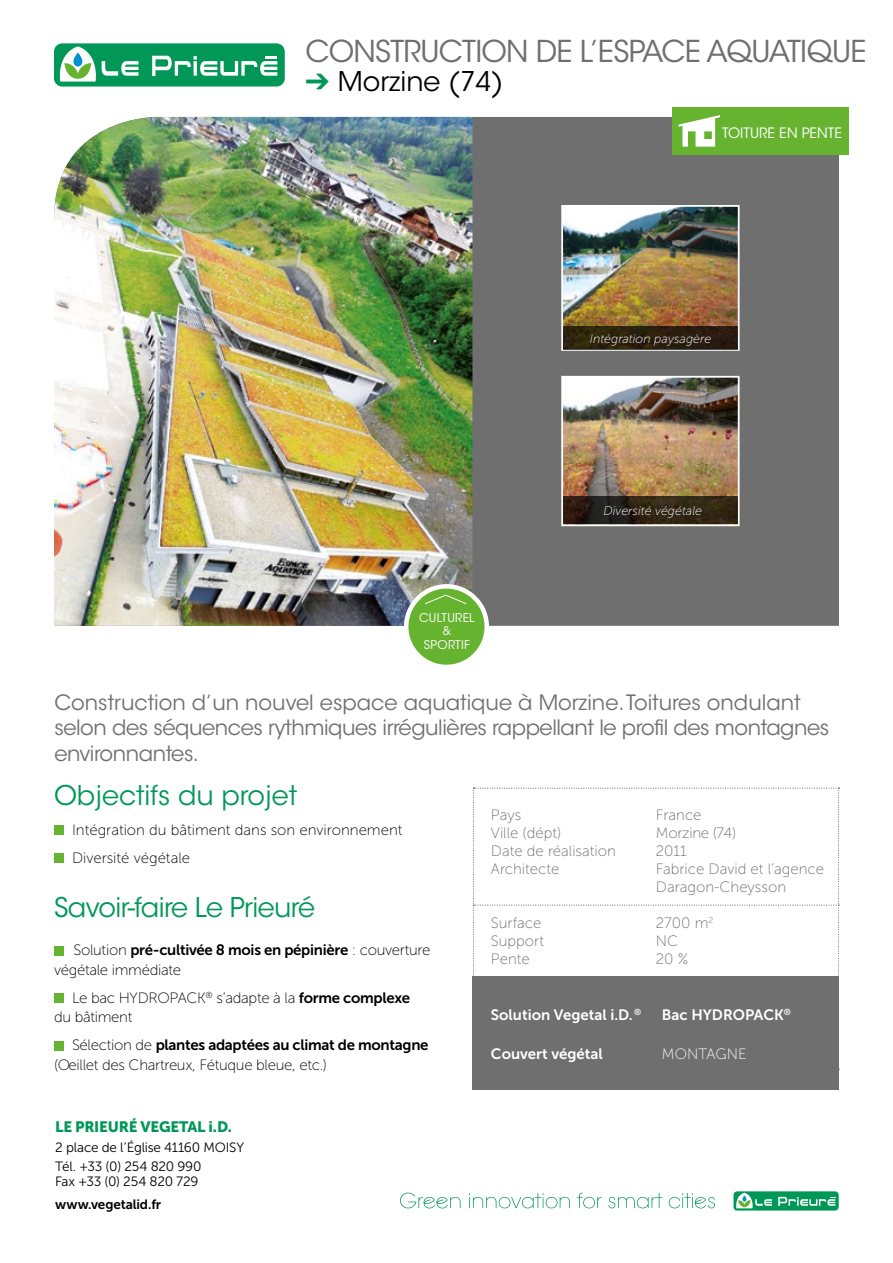
<style>
.page{position:relative;width:893px;height:1263px;background:#fff}
.page>*{position:absolute;margin:0;border:0;box-sizing:border-box;transform-origin:0 0}
.t1{font:30px "ITC Avant Garde Std";letter-spacing:-.025em;color:#706f6f}
.t2{font:27px "ITC Avant Garde Std";letter-spacing:-.02em;color:#009757}
.t3{font:27px "ITC Avant Garde Std";color:#009757}
.t4{font:27px "ITC Avant Garde Std";color:#000}
.t5{font:21px/25.2px "ITC Avant Garde Std";letter-spacing:-.02em;color:#706f6f}
.t6{font:15px/18px "Museo Sans 100";color:#706f6f}
.t7{font:15px/28px "Museo Sans 100";letter-spacing:-.02em;color:#000}
.t8{font:15px "Museo Sans 700";letter-spacing:-.02em;color:#000}
.t9{font:15px/28px "Museo Sans 100";color:#000}
.t10{font:15px "Museo Sans 700";color:#fff}
.t11{font:15px "Museo Sans 900";letter-spacing:-.015em;color:#009757}
.t12{font:15px "Museo Sans 100";letter-spacing:-.02em;color:#706f6f}
.t13{font:15px "Museo Sans 100";color:#fff}
.t14{font:14.25px "ITC Avant Garde Std";color:#fff}
.t15{font:13.5px/19.2px "Museo Sans 300";letter-spacing:-.01em;color:#000}
.t16{font:13.5px "Museo Sans 700";letter-spacing:-.01em;color:#000}
.t17{font:italic 12.45px "Museo Sans 100";color:#fff}
.t18{font:12px/13.5px "ITC Avant Garde Std";letter-spacing:.02em;color:#fff;text-align:center}
.s1{color:#009757}
.s2{font-family:"Museo Sans 100"}
.s3{font-family:"Museo Sans 700"}
</style>
<div class="page">
<div style="left:473px;top:976px;width:366px;height:114px;background:#706f6f"></div>
<div style="left:472px;top:117px;width:367px;height:509px;background:#706f6f"></div>
<img style="left:54px;top:117px;width:418px;height:509px">
<img style="left:564px;top:379px;width:173px;height:117px">
<div style="left:561px;top:376px;width:179px;height:150px;border:2px solid #fff"></div>
<img style="left:564px;top:208px;width:173px;height:118px">
<div style="left:561px;top:205px;width:179px;height:146px;border:2px solid #fff"></div>
<svg style="left:563px;top:496px;width:175px;height:28px;background:#2d2216"></svg>
<div style="left:563px;top:326px;width:175px;height:23px;background:linear-gradient(to right,#2f270b,#281910)"></div>
<div style="left:54px;top:825px;width:9px;height:10px;background:#65b32e"></div>
<div style="left:54px;top:853px;width:9px;height:10px;background:#65b32e"></div>
<div style="left:54px;top:946px;width:9px;height:9px;background:#65b32e"></div>
<div style="left:54px;top:993px;width:9px;height:10px;background:#65b32e"></div>
<div style="left:54px;top:1041px;width:9px;height:9px;background:#65b32e"></div>
<svg style="left:473px;top:788px;width:366px;height:188px"></svg>
<div style="left:406px;top:586px;width:81px;height:81px;background:#65b32e;border-radius:50%"></div>
<div style="left:404px;top:584px;width:85px;height:85px;border:4px solid #fff;border-radius:50%"></div>
<svg style="left:424px;top:594px;width:43px;height:10px"></svg>
<div style="left:672px;top:107px;width:177px;height:48px;background:#65b32e"></div>
<svg style="left:679px;top:115px;width:41px;height:32px"></svg>
<svg style="left:577px;top:1192px;width:25px;height:16px"></svg>
<svg style="left:608px;top:1193px;width:54px;height:15px"></svg>
<svg style="left:400px;top:1192px;width:170px;height:16px"></svg>
<svg style="left:669px;top:1193px;width:46px;height:15px"></svg>
<div style="left:733px;top:1191px;width:106px;height:19px;background:#009757;border-radius:4px"></div>
<svg style="left:736px;top:1193px;width:36px;height:15px"></svg>
<svg style="left:778px;top:1197px;width:57px;height:9px"></svg>
<div style="left:54px;top:43px;width:231px;height:44px;background:#009757;border-radius:8px"></div>
<svg style="left:59px;top:47px;width:218px;height:35px"></svg>
<h1 class="t1" style="left:305px;top:33px;width:563px">CONSTRUCTION DE L’ESPACE AQUATIQUE</h1>
<p class="t4" style="left:305px;top:65px;width:199px"><span class="s1">➔</span> Morzine (74)</p>
<p class="t18" style="left:419px;top:611px;width:57px">CULTUREL &amp;<br>SPORTIF</p>
<p class="t14" style="left:722px;top:124px;width:122px">TOITURE EN PENTE</p>
<p class="t17" style="left:590px;top:332px;width:123px">Intégration paysagère</p>
<p class="t17" style="left:603px;top:504px;width:100px">Diversité végétale</p>
<p class="t5" style="left:54px;top:690px;width:776px">Construction d’un nouvel espace aquatique à Morzine. Toitures ondulant selon des séquences rythmiques irrégulières rappellant le profil des montagnes environnantes.</p>
<p class="t3" style="left:54px;top:779px;width:245px">Objectifs du projet</p>
<p class="t9" style="left:72px;top:816px;width:332px">Intégration du bâtiment dans son environnement<br>Diversité végétale</p>
<p class="t2" style="left:54px;top:891px;width:262px">Savoir-faire Le Prieuré</p>
<p class="t8" style="left:73px;top:942px;width:358px"><span class="s2">Solution</span> pré-cultivée 8 mois en pépinière <span class="s2">: couverture</span></p>
<p class="t7" style="left:72px;top:956px;width:340px;text-indent:-18px">végétale immédiate<br>Le bac HYDROPACK<sup>®</sup> s’adapte à la <span class="s3">forme complexe</span></p>
<p class="t7" style="left:54px;top:1003px;width:80px">du bâtiment</p>
<p class="t8" style="left:72px;top:1037px;width:358px"><span class="s2">Sélection de</span> plantes adaptées au climat de montagne</p>
<p class="t7" style="left:54px;top:1051px;width:275px">(Oeillet des Chartreux, Fétuque bleue, etc.)</p>
<p class="t11" style="left:55px;top:1119px;width:178px">LE PRIEURÉ VEGETAL i.D.</p>
<p class="t15" style="left:55px;top:1137px;width:191px">2 place de l’Église 41160 MOISY<br>Tél. +33 (0) 254 820 990</p>
<p class="t15" style="left:55px;top:1172px;width:145px">Fax +33 (0) 254 820 729</p>
<p class="t16" style="left:55px;top:1197px;width:107px">www.vegetalid.fr</p>
<p class="t6" style="left:491px;top:806px;width:32px">Pays</p>
<p class="t6" style="left:656px;top:806px;width:47px">France</p>
<p class="t6" style="left:491px;top:824px;width:72px">Ville (dépt)</p>
<p class="t12" style="left:656px;top:824px;width:82px">Morzine (74)</p>
<p class="t6" style="left:491px;top:842px;width:126px">Date de réalisation</p>
<p class="t6" style="left:656px;top:842px;width:32px">2011</p>
<p class="t6" style="left:491px;top:860px;width:70px">Architecte</p>
<p class="t6" style="left:656px;top:860px;width:170px">Fabrice David et l’agence<br>Daragon-Cheysson</p>
<p class="t6" style="left:491px;top:914px;width:52px">Surface</p>
<p class="t6" style="left:656px;top:914px;width:59px">2700 m<sup>2</sup></p>
<p class="t6" style="left:491px;top:932px;width:55px">Support</p>
<p class="t6" style="left:656px;top:932px;width:24px">NC</p>
<p class="t6" style="left:491px;top:950px;width:40px">Pente</p>
<p class="t6" style="left:656px;top:950px;width:34px">20 %</p>
<p class="t10" style="left:491px;top:1007px;width:152px">Solution Vegetal i.D. <sup>®</sup></p>
<p class="t10" style="left:662px;top:1007px;width:131px">Bac HYDROPACK<sup>®</sup></p>
<p class="t10" style="left:491px;top:1045px;width:113px">Couvert végétal</p>
<p class="t13" style="left:662px;top:1046px;width:86px">MONTAGNE</p>
</div>
